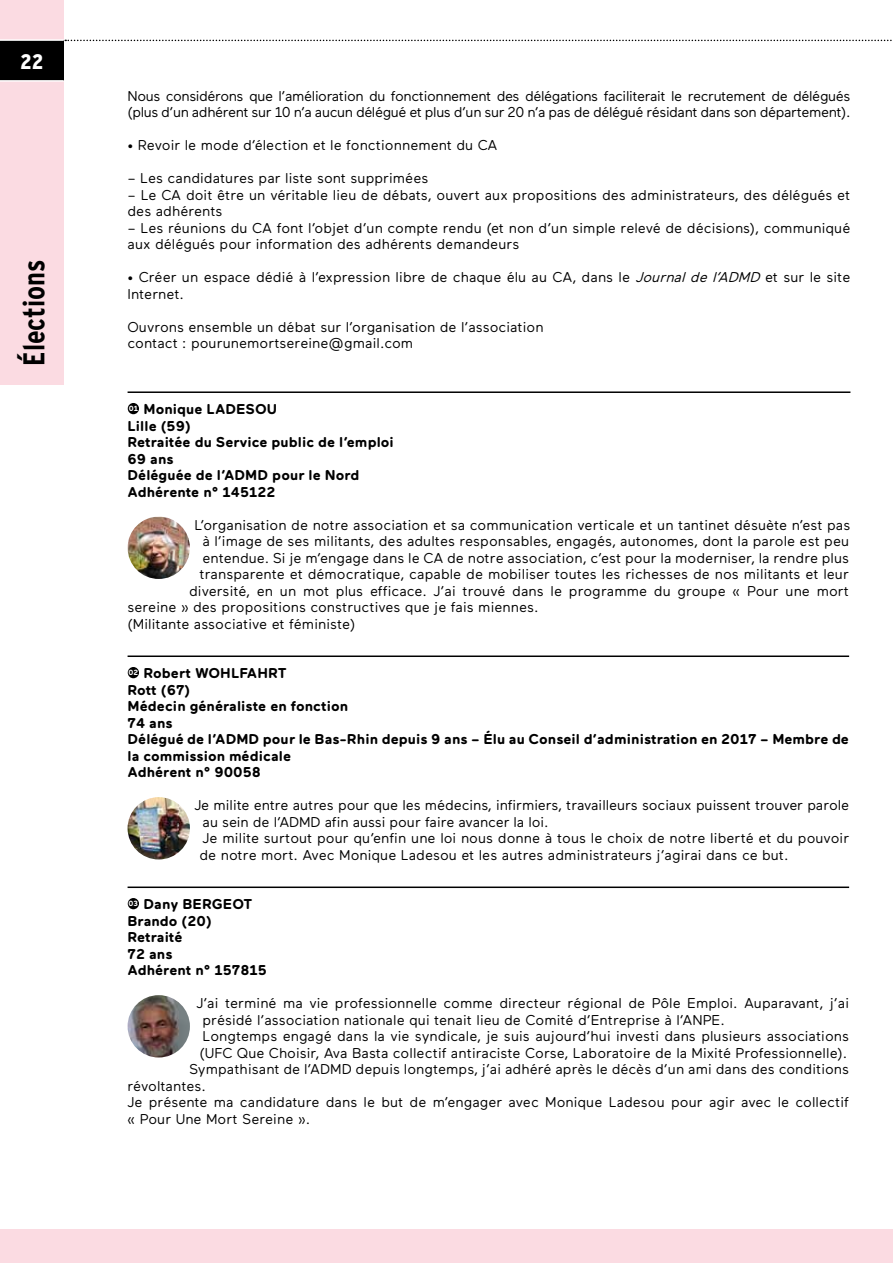
<style>
.page{position:relative;width:893px;height:1263px;background:#fff}
.page>*{position:absolute;margin:0;border:0;box-sizing:border-box;transform-origin:0 0}
.t1{font:700 condensed 30px "Interstate";color:#000}
.t2{font:900 condensed 21px "Interstate";color:#fff}
.t3{font:14.25px/16.5px "Maax Rounded";color:#000}
.t4{font:700 14.25px/16.5px "Maax Rounded";color:#000}
.t5{font:14.25px/16.5px "Maax Rounded";letter-spacing:-.03em;color:#000}
.s1{font-style:italic}
</style>
<div class="page">
<div style="left:0;top:0;width:64px;height:385px;background:#fbdbe2"></div>
<div style="left:0;top:1229px;width:893px;height:34px;background:#fbdbe2"></div>
<svg style="left:65px;top:40px;width:827px;height:1px"></svg>
<div style="left:0;top:40px;width:64px;height:41px;background:#000"></div>
<hr style="left:0;top:80px;width:64px;height:2px;background:#fff">
<hr style="left:0;top:39px;width:64px;height:2px;background:#fff">
<hr style="left:128px;top:391px;width:722px;height:2px;background:#000">
<hr style="left:128px;top:655px;width:721px;height:2px;background:#000">
<hr style="left:128px;top:886px;width:721px;height:2px;background:#000">
<div style="left:128px;top:403px;width:11px;height:11px;background:#000;border-radius:50%"></div>
<img style="left:128px;top:517px;width:62px;height:62px;border-radius:31px">
<div style="left:128px;top:667px;width:11px;height:11px;background:#000;border-radius:50%"></div>
<img style="left:128px;top:797px;width:62px;height:62px;border-radius:31px">
<div style="left:128px;top:898px;width:11px;height:11px;background:#000;border-radius:50%"></div>
<img style="left:128px;top:995px;width:62px;height:62px;border-radius:31px">
<h2 class="t2" style="left:21px;top:50px;width:24px">22</h2>
<h1 class="t1" style="left:17px;top:366px;width:108px;rotate:-90deg">Élections</h1>
<p class="t5" style="left:128px;top:87px;width:724px">Nous considérons que l’amélioration du fonctionnement des délégations faciliterait le recrutement de délégués (plus d’un adhérent sur 10 n’a aucun délégué et plus d’un sur 20 n’a pas de délégué résidant dans son département).</p>
<p class="t3" style="left:128px;top:137px;width:371px">• Revoir le mode d’élection et le fonctionnement du CA</p>
<p class="t3" style="left:128px;top:170px;width:302px">– Les candidatures par liste sont supprimées</p>
<p class="t3" style="left:128px;top:186px;width:724px">– Le CA doit être un véritable lieu de débats, ouvert aux propositions des administrateurs, des délégués et des adhérents</p>
<p class="t3" style="left:128px;top:219px;width:724px">– Les réunions du CA font l’objet d’un compte rendu (et non d’un simple relevé de décisions), communiqué aux délégués pour information des adhérents demandeurs</p>
<p class="t3" style="left:128px;top:269px;width:724px">• Créer un espace dédié à l’expression libre de chaque élu au CA, dans le <span class="s1">Journal de l’ADMD</span> et sur le site<br>Internet.</p>
<p class="t3" style="left:128px;top:318px;width:417px">Ouvrons ensemble un débat sur l’organisation de l’association contact : pourunemortsereine@gmail.com</p>
<p class="t4" style="left:128px;top:401px;width:268px"><sup>01</sup> Monique LADESOU<br>Lille (59)<br>Retraitée du Service public de l’emploi<br>69 ans<br>Déléguée de l’ADMD pour le Nord<br>Adhérente n° 145122</p>
<p class="t3" style="left:195px;top:516px;width:657px">L’organisation de notre association et sa communication verticale et un tantinet désuète n’est pas</p>
<p class="t3" style="left:203px;top:533px;width:648px">à l’image de ses militants, des adultes responsables, engagés, autonomes, dont la parole est peu</p>
<p class="t3" style="left:203px;top:549px;width:648px">entendue. Si je m’engage dans le CA de notre association, c’est pour la moderniser, la rendre plus</p>
<p class="t3" style="left:200px;top:566px;width:651px">transparente et démocratique, capable de mobiliser toutes les richesses de nos militants et leur</p>
<p class="t3" style="left:189px;top:582px;width:661px">diversité, en un mot plus efficace. J’ai trouvé dans le programme du groupe « Pour une mort</p>
<p class="t3" style="left:128px;top:599px;width:412px">sereine » des propositions constructives que je fais miennes.</p>
<p class="t3" style="left:128px;top:615px;width:229px">(Militante associative et féministe)</p>
<p class="t4" style="left:128px;top:665px;width:723px"><sup>02</sup> Robert WOHLFAHRT<br>Rott (67)<br>Médecin généraliste en fonction<br>74 ans<br>Délégué de l’ADMD pour le Bas-Rhin depuis 9 ans – Élu au Conseil d’administration en 2017 – Membre de la commission médicale<br>Adhérent n° 90058</p>
<p class="t3" style="left:200px;top:797px;width:651px;text-indent:-5px">Je milite entre autres pour que les médecins, infirmiers, travailleurs sociaux puissent trouver parole au sein de l’ADMD afin aussi pour faire avancer la loi.<br>Je milite surtout pour qu’enfin une loi nous donne à tous le choix de notre liberté et du pouvoir de notre mort. Avec Monique Ladesou et les autres administrateurs j’agirai dans ce but.</p>
<p class="t4" style="left:128px;top:896px;width:141px"><sup>03</sup> Dany BERGEOT<br>Brando (20)<br>Retraité<br>72 ans<br>Adhérent n° 157815</p>
<p class="t3" style="left:196px;top:995px;width:654px">J’ai terminé ma vie professionnelle comme directeur régional de Pôle Emploi. Auparavant, j’ai</p>
<p class="t3" style="left:203px;top:1011px;width:524px">présidé l’association nationale qui tenait lieu de Comité d’Entreprise à l’ANPE.</p>
<p class="t3" style="left:203px;top:1028px;width:648px">Longtemps engagé dans la vie syndicale, je suis aujourd’hui investi dans plusieurs associations</p>
<p class="t3" style="left:200px;top:1044px;width:649px">(UFC Que Choisir, Ava Basta collectif antiraciste Corse, Laboratoire de la Mixité Professionnelle).</p>
<p class="t3" style="left:189px;top:1061px;width:662px">Sympathisant de l’ADMD depuis longtemps, j’ai adhéré après le décès d’un ami dans des conditions</p>
<p class="t3" style="left:128px;top:1077px;width:80px">révoltantes.</p>
<p class="t3" style="left:128px;top:1094px;width:723px">Je présente ma candidature dans le but de m’engager avec Monique Ladesou pour agir avec le collectif</p>
<p class="t3" style="left:128px;top:1110px;width:184px">« Pour Une Mort Sereine ».</p>
</div>
